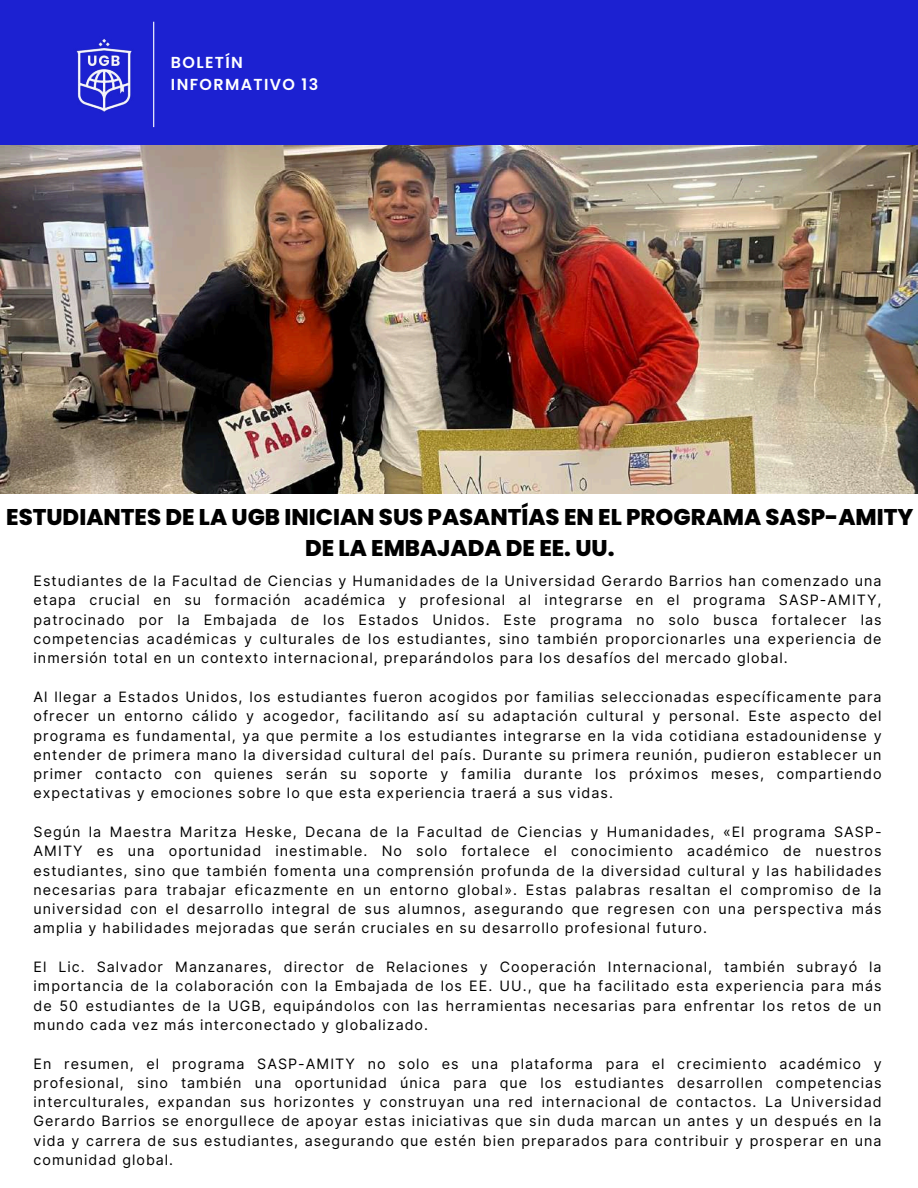
<style>
.page{position:relative;width:918px;height:1188px;background:#fff}
.page>*{position:absolute;margin:0;border:0;box-sizing:border-box;transform-origin:0 0}
.t1{font:800 22.8px/31.5px "Poppins";color:#000;text-align:center}
.t2{font:600 15.9px/21.6px "Poppins";letter-spacing:.085em;color:#fff}
.t3{font:14.25px/19.4px "Inter";letter-spacing:.07em;color:#000;text-align:justify}
</style>
<div class="page">
<div style="left:0;top:0;width:918px;height:145px;background:#1c21d1"></div>
<img style="left:76px;top:39px;width:56px;height:73px">
<hr style="left:153px;top:22px;width:1px;height:105px;background:#fff">
<img style="left:0;top:145px;width:917px;height:349px">
<p class="t2" style="left:171px;top:52px;width:149px">BOLETÍN<br>INFORMATIVO 13</p>
<h1 class="t1" style="left:6px;top:501px;width:909px">ESTUDIANTES DE LA UGB INICIAN SUS PASANTÍAS EN EL PROGRAMA SASP-AMITY<br>DE LA EMBAJADA DE EE. UU.</h1>
<p class="t3" style="left:34px;top:571px;width:850px">Estudiantes de la Facultad de Ciencias y Humanidades de la Universidad Gerardo Barrios han comenzado una etapa crucial en su formación académica y profesional al integrarse en el programa SASP-AMITY, patrocinado por la Embajada de los Estados Unidos. Este programa no solo busca fortalecer las competencias académicas y culturales de los estudiantes, sino también proporcionarles una experiencia de inmersión total en un contexto internacional, preparándolos para los desafíos del mercado global.</p>
<p class="t3" style="left:34px;top:687px;width:850px">Al llegar a Estados Unidos, los estudiantes fueron acogidos por familias seleccionadas específicamente para ofrecer un entorno cálido y acogedor, facilitando así su adaptación cultural y personal. Este aspecto del programa es fundamental, ya que permite a los estudiantes integrarse en la vida cotidiana estadounidense y entender de primera mano la diversidad cultural del país. Durante su primera reunión, pudieron establecer un primer contacto con quienes serán su soporte y familia durante los próximos meses, compartiendo expectativas y emociones sobre lo que esta experiencia traerá a sus vidas.</p>
<p class="t3" style="left:34px;top:822px;width:850px">Según la Maestra Maritza Heske, Decana de la Facultad de Ciencias y Humanidades, «El programa SASP-AMITY es una oportunidad inestimable. No solo fortalece el conocimiento académico de nuestros estudiantes, sino que también fomenta una comprensión profunda de la diversidad cultural y las habilidades necesarias para trabajar eficazmente en un entorno global». Estas palabras resaltan el compromiso de la universidad con el desarrollo integral de sus alumnos, asegurando que regresen con una perspectiva más amplia y habilidades mejoradas que serán cruciales en su desarrollo profesional futuro.</p>
<p class="t3" style="left:34px;top:957px;width:850px">El Lic. Salvador Manzanares, director de Relaciones y Cooperación Internacional, también subrayó la importancia de la colaboración con la Embajada de los EE. UU., que ha facilitado esta experiencia para más de 50 estudiantes de la UGB, equipándolos con las herramientas necesarias para enfrentar los retos de un mundo cada vez más interconectado y globalizado.</p>
<p class="t3" style="left:34px;top:1054px;width:850px">En resumen, el programa SASP-AMITY no solo es una plataforma para el crecimiento académico y profesional, sino también una oportunidad única para que los estudiantes desarrollen competencias interculturales, expandan sus horizontes y construyan una red internacional de contactos. La Universidad Gerardo Barrios se enorgullece de apoyar estas iniciativas que sin duda marcan un antes y un después en la vida y carrera de sus estudiantes, asegurando que estén bien preparados para contribuir y prosperar en una comunidad global.</p>
</div>
